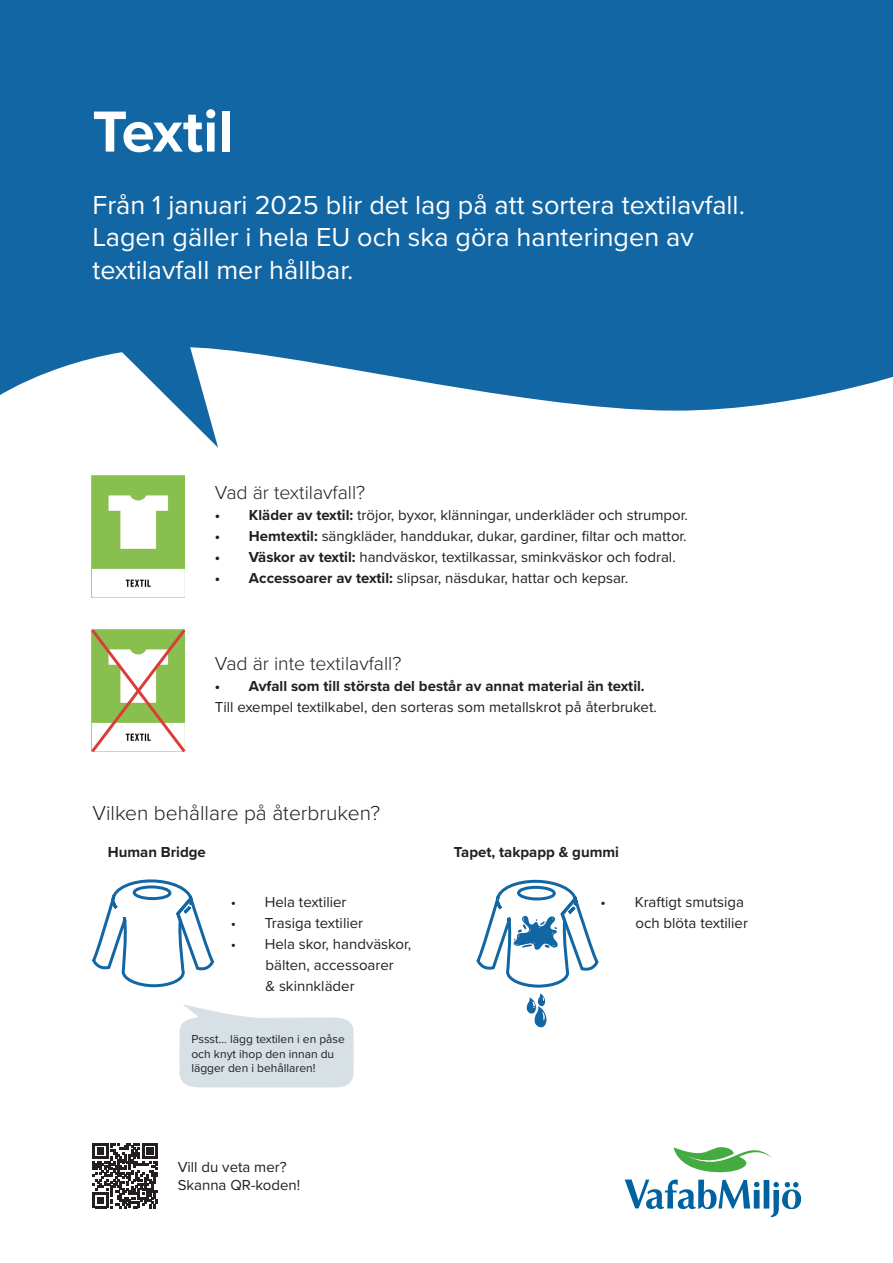
<style>
.page{position:relative;width:893px;height:1263px;background:#fff}
.page>*{position:absolute;margin:0;border:0;box-sizing:border-box;transform-origin:0 0}
.t1{font:700 60px "Proxima Nova";color:#fff}
.t2{font:27px/32.4px "Proxima Nova";color:#fff}
.t3{font:300 21px "Proxima Nova";color:#231f20}
.t4{font:300 19.5px "Proxima Nova";color:#231f20}
.t5{font:15px/21px "Proxima Nova";color:#231f20}
.t6{font:700 15px "Proxima Nova";color:#231f20}
.t7{font:12px/14.4px "Proxima Nova";color:#231f20}
.s1{font-weight:700}
</style>
<div class="page">
<div style="left:0;top:0;width:893px;height:411px;background:#1366a4"></div>
<svg style="left:37px;top:239px;width:181px;height:209px"></svg>
<svg style="left:625px;top:1147px;width:176px;height:70px"></svg>
<img style="left:92px;top:475px;width:93px;height:71px">
<svg style="left:93px;top:1143px;width:65px;height:65px"></svg>
<svg style="left:202px;top:928px;width:13px;height:43px"></svg>
<svg style="left:91px;top:546px;width:111px;height:442px"></svg>
<svg style="left:527px;top:993px;width:20px;height:34px"></svg>
<svg style="left:179px;top:1004px;width:175px;height:83px"></svg>
<svg style="left:587px;top:930px;width:12px;height:41px"></svg>
<svg style="left:476px;top:879px;width:111px;height:109px"></svg>
<svg style="left:91px;top:626px;width:97px;height:129px"></svg>
<p class="t1" style="left:92px;top:87px;width:143px">Textil</p>
<p class="t2" style="left:92px;top:187px;width:654px">Från 1 januari 2025 blir det lag på att sortera textilavfall.<br>Lagen gäller i hela EU och ska göra hanteringen av</p>
<p class="t2" style="left:92px;top:252px;width:262px">textilavfall mer hållbar.</p>
<p class="t4" style="left:215px;top:478px;width:152px">Vad är textilavfall?</p>
<p class="t5" style="left:215px;top:504px;width:474px"><span class="s1">• Kläder av textil:</span> tröjor, byxor, klänningar, underkläder och strumpor.</p>
<p class="t5" style="left:215px;top:525px;width:473px"><span class="s1">• Hemtextil:</span> sängkläder, handdukar, dukar, gardiner, filtar och mattor.</p>
<p class="t5" style="left:215px;top:546px;width:462px"><span class="s1">• Väskor av textil:</span> handväskor, textilkassar, sminkväskor och fodral.</p>
<p class="t5" style="left:215px;top:567px;width:415px"><span class="s1">• Accessoarer av textil:</span> slipsar, näsdukar, hattar och kepsar.</p>
<p class="t4" style="left:215px;top:649px;width:188px">Vad är inte textilavfall?</p>
<p class="t5" style="left:215px;top:675px;width:443px"><span class="s1">• Avfall som till största del består av annat material än textil.<br></span>Till exempel textilkabel, den sorteras som metallskrot på återbruket.</p>
<p class="t3" style="left:92px;top:797px;width:289px">Vilken behållare på återbruken?</p>
<p class="t6" style="left:108px;top:841px;width:100px">Human Bridge</p>
<p class="t6" style="left:454px;top:841px;width:167px">Tapet, takpapp &amp; gummi</p>
<p class="t5" style="left:231px;top:891px;width:117px">• Hela textilier</p>
<p class="t5" style="left:231px;top:912px;width:134px">• Trasiga textilier</p>
<p class="t5" style="left:265px;top:933px;width:147px;text-indent:-35px">• Hela skor, handväskor, bälten, accessoarer<br>&amp; skinnkläder</p>
<p class="t5" style="left:601px;top:891px;width:149px;text-align:right">• Kraftigt smutsiga och blöta textilier</p>
<p class="t7" style="left:191px;top:1031px;width:155px">Pssst... lägg textilen i en påse och knyt ihop den innan du lägger den i behållaren!</p>
<p class="t5" style="left:178px;top:1156px;width:111px">Vill du veta mer?</p>
<p class="t5" style="left:178px;top:1174px;width:124px">Skanna QR-koden!</p>
</div>
